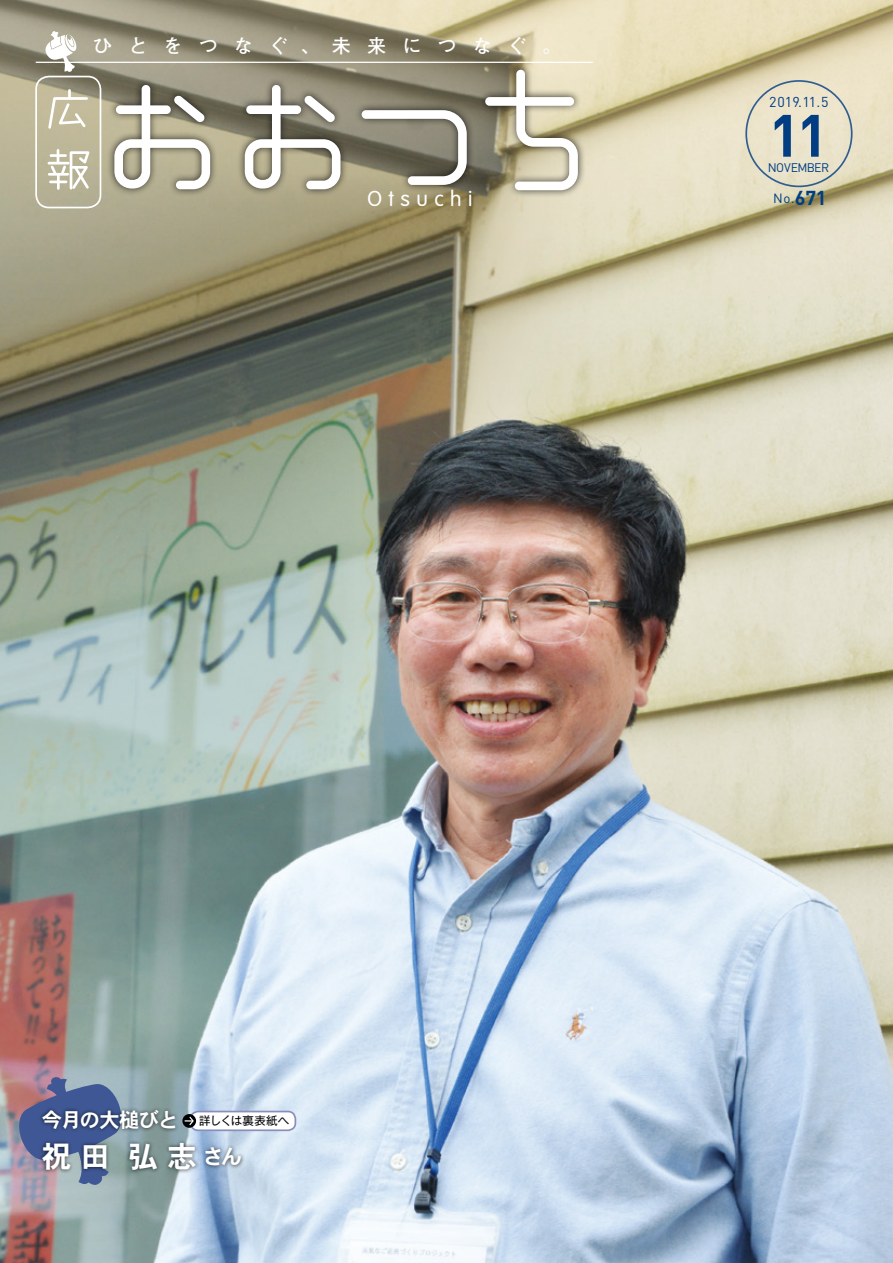
<style>
.page{position:relative;width:893px;height:1263px;background:#fff}
.page>*{position:absolute;margin:0;border:0;box-sizing:border-box;transform-origin:0 0}
.t1{font:700 58.65px "DINOT";color:#003d83}
.t2{font:29.7px "DFHS Gothic W7 MP RKSJ H";color:#fff}
.t3{font:300 21.3px "VAG Rounded Std";letter-spacing:.305em;color:#fff}
.t4{font:20.25px "DFHS Gothic W7 MP RKSJ H";letter-spacing:-.035em;color:#fff}
.t5{font:700 19.2px "Futo Go B101 Pro";letter-spacing:.84em;color:#fff}
.t6{font:14.25px "DINOT";letter-spacing:.01em;color:#003d83}
.t7{font:13.2px "DINOT";color:#003d83}
.t8{font:12.3px "DINOT";letter-spacing:-.045em;color:#003d83}
.t9{font:11.55px "Gothic MB101 Pro";letter-spacing:-.005em;color:#000}
.s1{font-weight:700;font-size:19.95px}
.s2{font-size:21.3px}
</style>
<div class="page">
<img style="left:0;top:375px;width:893px;height:888px">
<svg style="left:0;top:0;width:893px;height:375px;background:#b8b296"></svg>
<div style="left:35px;top:76px;width:66px;height:132px;border:2px solid #fff;border-radius:13px"></div>
<svg style="left:47px;top:90px;width:42px;height:41px"></svg>
<svg style="left:49px;top:150px;width:43px;height:41px"></svg>
<div style="left:106px;top:62px;width:480px;height:137px;background:#000;opacity:.75"></div>
<svg style="left:362px;top:110px;width:105px;height:75px"></svg>
<svg style="left:114px;top:85px;width:96px;height:104px"></svg>
<svg style="left:245px;top:85px;width:95px;height:104px"></svg>
<svg style="left:485px;top:70px;width:93px;height:120px"></svg>
<hr style="left:36px;top:62px;width:557px;height:1px;background:#fff">
<svg style="left:45px;top:31px;width:32px;height:41px"></svg>
<div style="left:745px;top:80px;width:108px;height:107px;border:2px solid #003d83;border-radius:50%"></div>
<svg style="left:17px;top:1076px;width:107px;height:110px;background:#8082a0"></svg>
<div style="left:38px;top:1106px;width:208px;height:68px;background:#000;opacity:.75"></div>
<div style="left:191px;top:1111px;width:104px;height:19px;background:#fff;border-radius:8px"></div>
<div style="left:190px;top:1111px;width:106px;height:20px;border:2px solid #898fb9;border-radius:8px"></div>
<svg style="left:182px;top:1114px;width:14px;height:14px"></svg>
<svg style="left:185px;top:1115px;width:10px;height:11px"></svg>
<p class="t5" style="left:93px;top:30px;width:470px">ひとをつなぐ、未来につなぐ。</p>
<p class="t3" style="left:367px;top:187px;width:107px">Otsuchi</p>
<p class="t6" style="left:769px;top:93px;width:61px">2019.11.5</p>
<h1 class="t1" style="left:769px;top:97px;width:61px">11</h1>
<p class="t8" style="left:768px;top:160px;width:63px">NOVEMBER</p>
<p class="t7" style="left:773px;top:189px;width:55px">No.<span class="s1">671</span></p>
<p class="t4" style="left:42px;top:1110px;width:138px">今月の大槌びと</p>
<h2 class="t2" style="left:42px;top:1142px;width:202px">祝 田 弘 志 <span class="s2">さん</span></h2>
<p class="t9" style="left:199px;top:1111px;width:92px">詳しくは裏表紙へ</p>
</div>
